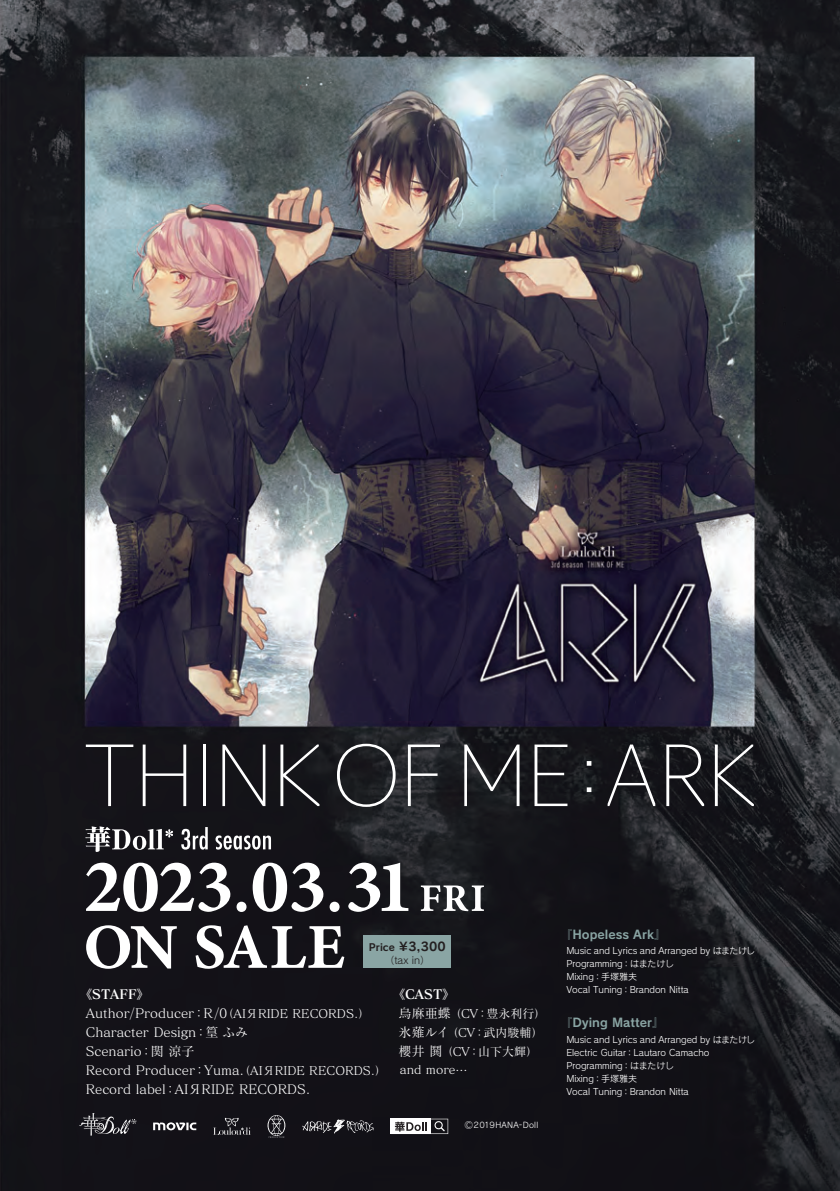
<style>
.page{position:relative;width:840px;height:1191px;background:#fff}
.page>*{position:absolute;margin:0;border:0;box-sizing:border-box;transform-origin:0 0}
.t1{font:13px/19px "Matisse V Pro M";color:#fff}
.t2{font:13px "Matisse V Pro B";color:#fff}
.t3{font:12px/18.8px "Matisse V Pro M";color:#fff}
.t4{font:12px "Rodin Pro B";color:#8aa5a4}
.t5{font:12px "Rodin Pro B";color:#231f20}
.t6{font:10px "Rodin Pro M";color:#231f20}
.t7{font:9px/13px "Rodin Pro M";color:#fff}
.t8{font:8px "Rodin Pro M";letter-spacing:.025em;color:#fff}
.s1{font-size:10px}
.s2{font-size:12px}
.s3{font-size:13px}
.s4{font-family:"Rodin Pro L"}
</style>
<div class="page">
<img style="left:0;top:0;width:839px;height:1191px">
<div style="left:363px;top:935px;width:88px;height:33px;background:#8aa5a4"></div>
<svg style="left:86px;top:862px;width:144px;height:50px"></svg>
<div style="left:236px;top:901px;width:10px;height:11px;background:#fff;border-radius:50%"></div>
<svg style="left:252px;top:862px;width:71px;height:50px"></svg>
<div style="left:329px;top:901px;width:10px;height:11px;background:#fff;border-radius:50%"></div>
<svg style="left:348px;top:862px;width:60px;height:50px"></svg>
<svg style="left:420px;top:885px;width:63px;height:26px"></svg>
<svg style="left:86px;top:925px;width:91px;height:43px"></svg>
<svg style="left:195px;top:925px;width:149px;height:43px"></svg>
<svg style="left:85px;top:826px;width:88px;height:26px"></svg>
<svg style="left:181px;top:827px;width:27px;height:22px"></svg>
<svg style="left:215px;top:835px;width:56px;height:14px"></svg>
<svg style="left:267px;top:1115px;width:18px;height:22px"></svg>
<svg style="left:213px;top:1117px;width:38px;height:17px"></svg>
<svg style="left:153px;top:1122px;width:43px;height:8px"></svg>
<svg style="left:390px;top:1118px;width:58px;height:16px"></svg>
<svg style="left:302px;top:1118px;width:72px;height:15px"></svg>
<svg style="left:79px;top:1113px;width:57px;height:22px"></svg>
<svg style="left:86px;top:744px;width:47px;height:62px"></svg>
<svg style="left:143px;top:744px;width:43px;height:62px"></svg>
<hr style="left:203px;top:744px;width:3px;height:62px;background:#fff">
<svg style="left:222px;top:744px;width:43px;height:62px"></svg>
<svg style="left:280px;top:744px;width:39px;height:62px"></svg>
<svg style="left:337px;top:743px;width:58px;height:64px"></svg>
<svg style="left:407px;top:744px;width:33px;height:62px"></svg>
<svg style="left:464px;top:744px;width:55px;height:62px"></svg>
<svg style="left:534px;top:744px;width:33px;height:62px"></svg>
<svg style="left:586px;top:787px;width:5px;height:5px"></svg>
<svg style="left:586px;top:761px;width:5px;height:4px"></svg>
<svg style="left:607px;top:744px;width:48px;height:62px"></svg>
<svg style="left:666px;top:744px;width:37px;height:62px"></svg>
<svg style="left:714px;top:744px;width:39px;height:62px"></svg>
<h2 class="t5" style="left:368px;top:938px;width:78px"><span class="s1">Price</span> ￥3,300</h2>
<p class="t6" style="left:384px;top:953px;width:47px">（tax in）</p>
<h1 class="t2" style="left:79px;top:985px;width:72px">《STAFF》</h1>
<h1 class="t1" style="left:86px;top:1003px;width:303px">Author/Producer：R /0<span class="s2">（AIЯRIDE RECORDS.）<br></span>Character Design：篁 ふみ<br>Scenario：関 涼子<br>Record Producer：Yuma.<span class="s2">（AIЯRIDE RECORDS.）<br></span>Record label：AIЯRIDE RECORDS.</h1>
<h1 class="t2" style="left:392px;top:985px;width:64px">《CAST》</h1>
<h2 class="t3" style="left:398px;top:1003px;width:149px"><span class="s3">烏麻亜蝶</span> （CV：豊永利行）<span class="s3">氷薙ルイ</span> （CV：武内駿輔）<span class="s3">櫻井 鬨</span> （CV：山下大輝）and more…</h2>
<p class="t8" style="left:464px;top:1120px;width:75px">Ⓒ2019HANA-Doll</p>
<h2 class="t4" style="left:560px;top:926px;width:107px"><span class="s4">『</span>Hopeless Ark<span class="s4">』</span></h2>
<p class="t7" style="left:566px;top:944px;width:190px">Music and Lyrics and Arranged by はまたけし<br>Programming：はまたけし<br>Mixing：手塚雅夫<br>Vocal Tuning：Brandon Nitta</p>
<h2 class="t4" style="left:560px;top:1014px;width:105px"><span class="s4">『</span>Dying Matter<span class="s4">』</span></h2>
<p class="t7" style="left:566px;top:1032px;width:190px">Music and Lyrics and Arranged by はまたけし<br>Electric Guitar：Lautaro Camacho<br>Programming：はまたけし<br>Mixing：手塚雅夫<br>Vocal Tuning：Brandon Nitta</p>
</div>
